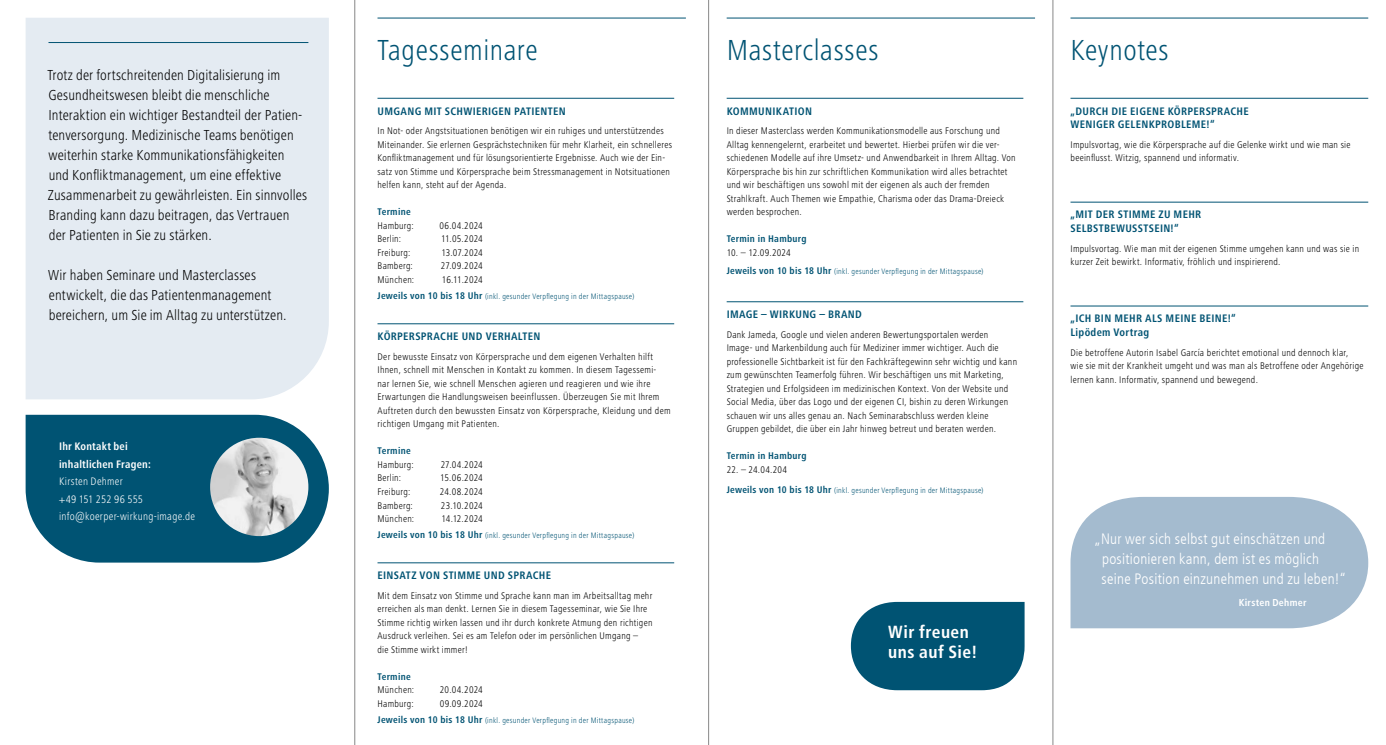
<style>
.page{position:relative;width:1386px;height:745px;background:#fff}
.page>*{position:absolute;margin:0;border:0;box-sizing:border-box;transform-origin:0 0}
.t1{font:300 condensed 30px "Frutiger Next LTW1 G";letter-spacing:.02em;color:#005373}
.t2{font:700 condensed 17.5px/20px "Frutiger LT Com";letter-spacing:.025em;color:#fff}
.t3{font:300 condensed 15px/20px "Frutiger Next LTW1 G";letter-spacing:.01em;color:#000}
.t4{font:300 condensed 15px/20px "Frutiger LT Com";letter-spacing:.02em;color:#fff}
.t5{font:700 condensed 11.25px/13.5px "Frutiger Next LTW1 G";letter-spacing:.03em;color:#005373}
.t6{font:300 condensed 11.25px/17.5px "Frutiger Next LTW1 G";letter-spacing:.025em;color:#fff}
.t7{font:700 condensed 11.25px/17.5px "Frutiger Next LTW1 G";letter-spacing:.015em;color:#fff}
.t8{font:300 condensed 10px/13.5px "Frutiger Next LTW1 G";letter-spacing:.025em;color:#000}
.t9{font:700 condensed 10px "Frutiger Next LTW1 G";letter-spacing:.025em;color:#005373}
.t10{font:300 condensed 10px "Frutiger Next LTW1 G";color:#000}
.t11{font:700 condensed 10px "Frutiger LT Com";letter-spacing:.03em;color:#fff}
.t12{font:300 condensed 8.12px "Frutiger Next LTW1 G";letter-spacing:.035em;color:#005373}
.s1{font-weight:700;font-size:10px}
</style>
<div class="page">
<div style="left:26px;top:18px;width:303px;height:381px;background:#e4ebf2"></div>
<hr style="left:48px;top:42px;width:260px;height:1px;background:#005373">
<svg style="left:26px;top:414px;width:303px;height:148px;background:#196480"></svg>
<img style="left:210px;top:437px;width:98px;height:98px;border-radius:49px">
<hr style="left:377px;top:18px;width:309px;height:1px;background:#005373">
<hr style="left:377px;top:98px;width:297px;height:1px;background:#005373">
<hr style="left:377px;top:323px;width:297px;height:1px;background:#005373">
<hr style="left:377px;top:562px;width:297px;height:1px;background:#005373">
<hr style="left:726px;top:18px;width:309px;height:1px;background:#005373">
<hr style="left:726px;top:98px;width:297px;height:1px;background:#005373">
<hr style="left:726px;top:301px;width:297px;height:1px;background:#005373">
<svg style="left:851px;top:601px;width:173px;height:88px;background:#14607e"></svg>
<hr style="left:1070px;top:18px;width:298px;height:1px;background:#005373">
<hr style="left:1070px;top:98px;width:298px;height:1px;background:#005373">
<hr style="left:1070px;top:202px;width:298px;height:1px;background:#005373">
<hr style="left:1070px;top:305px;width:298px;height:1px;background:#005373">
<svg style="left:1070px;top:497px;width:298px;height:131px;background:#aac0d2"></svg>
<hr style="left:354px;top:0;width:1px;height:744px;background:#878787">
<hr style="left:708px;top:0;width:1px;height:744px;background:#878787">
<hr style="left:1052px;top:0;width:1px;height:744px;background:#878787">
<p class="t3" style="left:47px;top:65px;width:261px">Trotz der fortschreitenden Digitalisierung im Gesundheitswesen bleibt die menschliche Interaktion ein wichtiger Bestandteil der Patien&shy;tenversorgung. Medizinische Teams benötigen weiterhin starke Kommunikationsfähigkeiten und Konfliktmanagement, um eine effektive Zusammenarbeit zu gewährleisten. Ein sinnvolles Branding kann dazu beitragen, das Vertrauen der Patienten in Sie zu stärken.</p>
<h3 class="t3" style="left:48px;top:265px;width:240px">Wir haben Seminare und Masterclasses entwickelt, die das Patientenmanagement bereichern, um Sie im Alltag zu unterstützen.</h3>
<p class="t7" style="left:59px;top:437px;width:93px">Ihr Kontakt bei inhaltlichen Fragen:</p>
<p class="t6" style="left:59px;top:472px;width:138px">Kirsten Dehmer<br>+49 151 252 96 555 info@koerper-wirkung-image.de</p>
<h1 class="t1" style="left:377px;top:32px;width:162px">Tagesseminare</h1>
<p class="t5" style="left:377px;top:104px;width:190px">UMGANG MIT SCHWIERIGEN PATIENTEN</p>
<p class="t8" style="left:377px;top:124px;width:296px">In Not- oder Angstsituationen benötigen wir ein ruhiges und unterstützendes Miteinander. Sie erlernen Gesprächstechniken für mehr Klarheit, ein schnelleres Konfliktmanagement und für lösungsorientierte Ergebnisse. Auch wie der Ein&shy;satz von Stimme und Körpersprache beim Stressmanagement in Notsituationen helfen kann, steht auf der Agenda.</p>
<p class="t9" style="left:377px;top:206px;width:35px">Termine</p>
<p class="t8" style="left:377px;top:219px;width:38px">Hamburg:</p>
<p class="t8" style="left:439px;top:219px;width:45px">06.04.2024</p>
<p class="t8" style="left:377px;top:232px;width:25px">Berlin:</p>
<p class="t8" style="left:441px;top:232px;width:43px">11.05.2024</p>
<p class="t8" style="left:377px;top:246px;width:34px">Freiburg:</p>
<p class="t8" style="left:441px;top:246px;width:43px">13.07.2024</p>
<p class="t8" style="left:377px;top:259px;width:37px">Bamberg:</p>
<p class="t8" style="left:441px;top:259px;width:43px">27.09.2024</p>
<p class="t8" style="left:377px;top:273px;width:38px">München:</p>
<p class="t8" style="left:442px;top:273px;width:42px">16.11.2024</p>
<p class="t12" style="left:377px;top:291px;width:258px"><span class="s1">Jeweils von 10 bis 18 Uhr</span> (inkl. gesunder Verpflegung in der Mittagspause)</p>
<p class="t5" style="left:377px;top:329px;width:164px">KÖRPERSPRACHE UND VERHALTEN</p>
<p class="t8" style="left:377px;top:349px;width:294px">Der bewusste Einsatz von Körpersprache und dem eigenen Verhalten hilft Ihnen, schnell mit Menschen in Kontakt zu kommen. In diesem Tagessemi&shy;nar lernen Sie, wie schnell Menschen agieren und reagieren und wie ihre Erwartungen die Handlungsweisen beeinflussen. Überzeugen Sie mit Ihrem Auftreten durch den bewussten Einsatz von Körpersprache, Kleidung und dem richtigen Umgang mit Patienten.</p>
<p class="t9" style="left:377px;top:445px;width:35px">Termine</p>
<p class="t8" style="left:377px;top:457px;width:38px">Hamburg:</p>
<p class="t8" style="left:440px;top:457px;width:44px">27.04.2024</p>
<p class="t8" style="left:377px;top:471px;width:25px">Berlin:</p>
<p class="t8" style="left:440px;top:471px;width:44px">15.06.2024</p>
<p class="t8" style="left:377px;top:484px;width:34px">Freiburg:</p>
<p class="t8" style="left:440px;top:484px;width:44px">24.08.2024</p>
<p class="t8" style="left:377px;top:498px;width:37px">Bamberg:</p>
<p class="t8" style="left:441px;top:498px;width:43px">23.10.2024</p>
<p class="t8" style="left:377px;top:511px;width:38px">München:</p>
<p class="t8" style="left:441px;top:511px;width:43px">14.12.2024</p>
<p class="t12" style="left:377px;top:530px;width:258px"><span class="s1">Jeweils von 10 bis 18 Uhr</span> (inkl. gesunder Verpflegung in der Mittagspause)</p>
<p class="t5" style="left:377px;top:568px;width:175px">EINSATZ VON STIMME UND SPRACHE</p>
<p class="t8" style="left:377px;top:588px;width:276px">Mit dem Einsatz von Stimme und Sprache kann man im Arbeitsalltag mehr erreichen als man denkt. Lernen Sie in diesem Tagesseminar, wie Sie Ihre Stimme richtig wirken lassen und ihr durch konkrete Atmung den richtigen Ausdruck verleihen. Sei es am Telefon oder im persönlichen Umgang –<br>die Stimme wirkt immer!</p>
<p class="t9" style="left:377px;top:670px;width:35px">Termine</p>
<p class="t8" style="left:377px;top:683px;width:38px">München:</p>
<p class="t8" style="left:440px;top:683px;width:44px">20.04.2024</p>
<p class="t8" style="left:377px;top:696px;width:38px">Hamburg:</p>
<p class="t8" style="left:440px;top:696px;width:44px">09.09.2024</p>
<p class="t12" style="left:377px;top:715px;width:258px"><span class="s1">Jeweils von 10 bis 18 Uhr</span> (inkl. gesunder Verpflegung in der Mittagspause)</p>
<h1 class="t1" style="left:726px;top:32px;width:153px">Masterclasses</h1>
<p class="t5" style="left:726px;top:104px;width:87px">KOMMUNIKATION</p>
<p class="t8" style="left:726px;top:124px;width:291px">In dieser Masterclass werden Kommunikationsmodelle aus Forschung und Alltag kennengelernt, erarbeitet und bewertet. Hierbei prüfen wir die ver&shy;schiedenen Modelle auf ihre Umsetz- und Anwendbarkeit in Ihrem Alltag. Von Körpersprache bis hin zur schriftlichen Kommunikation wird alles betrachtet und wir beschäftigen uns sowohl mit der eigenen als auch der fremden Strahlkraft. Auch Themen wie Empathie, Charisma oder das Drama-Dreieck werden besprochen.</p>
<p class="t9" style="left:726px;top:233px;width:81px">Termin in Hamburg</p>
<p class="t10" style="left:726px;top:247px;width:66px">10. – 12.09.2024</p>
<p class="t12" style="left:726px;top:267px;width:258px"><span class="s1">Jeweils von 10 bis 18 Uhr</span> (inkl. gesunder Verpflegung in der Mittagspause)</p>
<p class="t5" style="left:726px;top:307px;width:137px">IMAGE – WIRKUNG – BRAND</p>
<p class="t8" style="left:726px;top:327px;width:292px">Dank Jameda, Google und vielen anderen Bewertungsportalen werden<br>Image- und Markenbildung auch für Mediziner immer wichtiger. Auch die professionelle Sichtbarkeit ist für den Fachkräftegewinn sehr wichtig und kann zum gewünschten Teamerfolg führen. Wir beschäftigen uns mit Marketing, Strategien und Erfolgsideen im medizinischen Kontext. Von der Website und Social Media, über das Logo und der eigenen CI, bishin zu deren Wirkungen schauen wir uns alles genau an. Nach Seminarabschluss werden kleine Gruppen gebildet, die über ein Jahr hinweg betreut und beraten werden.</p>
<p class="t9" style="left:726px;top:450px;width:81px">Termin in Hamburg</p>
<p class="t8" style="left:726px;top:462px;width:62px">22. – 24.04.204</p>
<p class="t12" style="left:726px;top:485px;width:258px"><span class="s1">Jeweils von 10 bis 18 Uhr</span> (inkl. gesunder Verpflegung in der Mittagspause)</p>
<h2 class="t2" style="left:888px;top:621px;width:91px">Wir freuen uns auf Sie!</h2>
<h1 class="t1" style="left:1070px;top:32px;width:100px">Keynotes</h1>
<p class="t5" style="left:1070px;top:104px;width:180px">„DURCH DIE EIGENE KÖRPERSPRACHE<br>WENIGER GELENKPROBLEME!“</p>
<p class="t8" style="left:1070px;top:138px;width:281px">Impulsvortag, wie die Körpersprache auf die Gelenke wirkt und wie man sie beeinflusst. Witzig, spannend und informativ.</p>
<p class="t5" style="left:1070px;top:208px;width:132px">„MIT DER STIMME ZU MEHR<br>SELBSTBEWUSSTSEIN!“</p>
<p class="t8" style="left:1070px;top:241px;width:290px">Impulsvortag. Wie man mit der eigenen Stimme umgehen kann und was sie in kurzer Zeit bewirkt. Informativ, fröhlich und inspirierend.</p>
<p class="t5" style="left:1070px;top:311px;width:167px">„ICH BIN MEHR ALS MEINE BEINE!“<br>Lipödem Vortrag</p>
<p class="t8" style="left:1070px;top:345px;width:295px">Die betroffene Autorin Isabel García berichtet emotional und dennoch klar,<br>wie sie mit der Krankheit umgeht und was man als Betroffene oder Angehörige lernen kann. Informativ, spannend und bewegend.</p>
<h3 class="t4" style="left:1101px;top:528px;width:246px;text-indent:-8px">„Nur wer sich selbst gut einschätzen und positionieren kann, dem ist es möglich seine Position einzunehmen und zu leben!“</h3>
<p class="t11" style="left:1238px;top:596px;width:70px">Kirsten Dehmer</p>
</div>
